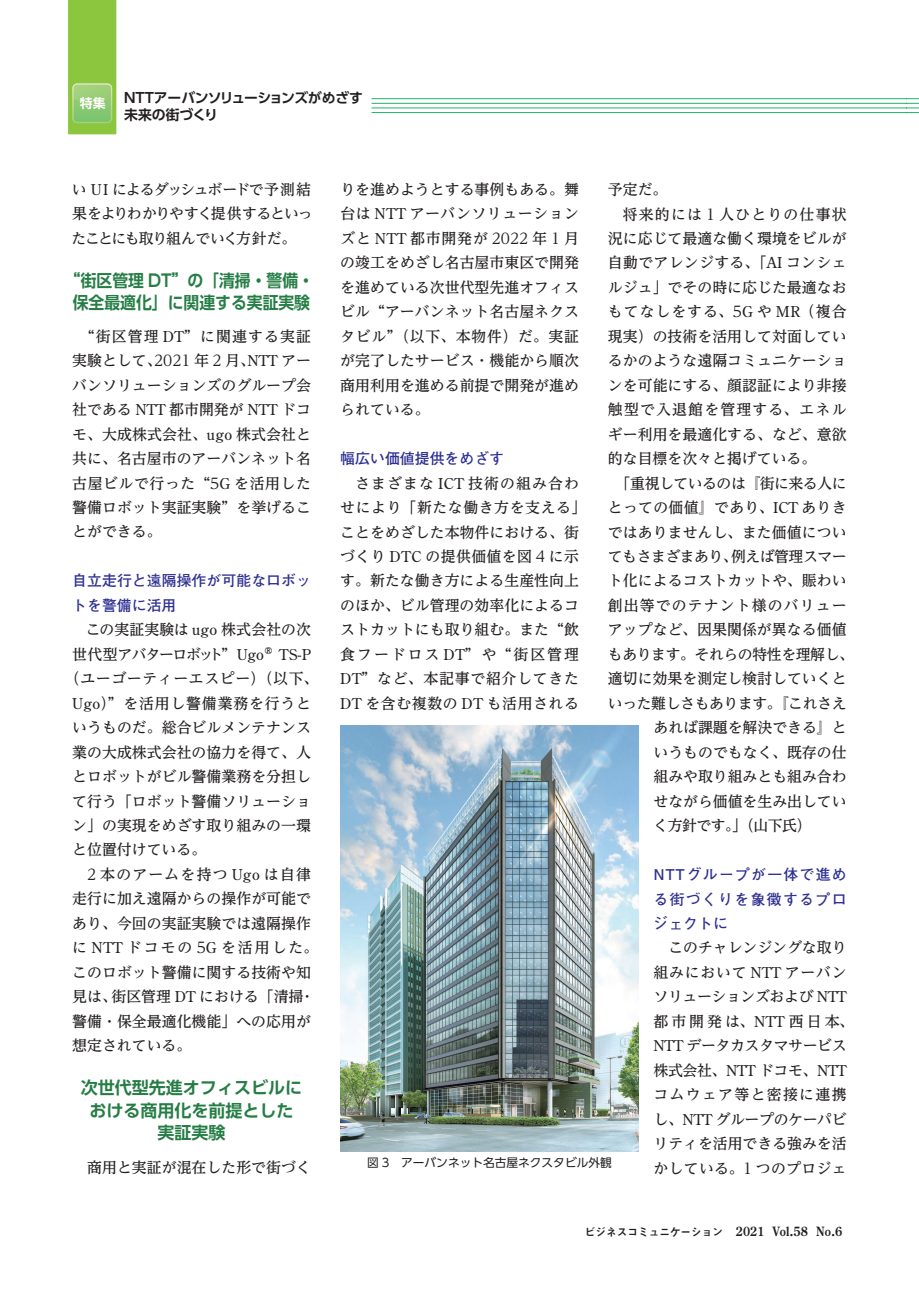
<style>
.page{position:relative;width:919px;height:1289px;background:#fff}
.page>*{position:absolute;margin:0;border:0;box-sizing:border-box;transform-origin:0 0}
.t1{font:700 16.95px/22.4px "UD Shin Go Pro De";color:#257d45;text-align:center;scale:.93 1}
.t2{font:700 16.95px/22.4px "UD Shin Go Pro De";color:#257d45;text-align:center}
.t3{font:500 14.85px/24.5px "UD Reimin Pro";color:#231f20;text-align:justify}
.t4{font:500 14.85px/24.5px "UD Reimin Pro";letter-spacing:.025em;color:#231f20;text-align:center}
.t5{font:700 14.85px/24.5px "Futo Go B101 Pro";color:#2e3092}
.t6{font:500 14.85px "UD Reimin Pro";letter-spacing:-.035em;color:#231f20}
.t7{font:500 14.85px "UD Reimin Pro";letter-spacing:.08em;color:#231f20}
.t8{font:500 14.85px "UD Reimin Pro";letter-spacing:.02em;color:#231f20}
.t9{font:500 14.85px "UD Reimin Pro";letter-spacing:-.03em;color:#231f20}
.t10{font:500 14.85px "UD Reimin Pro";letter-spacing:-.08em;color:#231f20}
.t11{font:500 14.85px "UD Reimin Pro";letter-spacing:.04em;color:#231f20}
.t12{font:500 14.85px "UD Reimin Pro";letter-spacing:.055em;color:#231f20}
.t13{font:500 14.85px "UD Reimin Pro";letter-spacing:.135em;color:#231f20}
.t14{font:500 14.85px "UD Reimin Pro";letter-spacing:.065em;color:#231f20}
.t15{font:500 14.85px "UD Reimin Pro";letter-spacing:.075em;color:#231f20}
.t16{font:700 13.8px/16.6px "UD Shin Go Pro De";letter-spacing:-.015em;color:#231f20}
.t17{font:700 12.75px "Century Old Style";color:#231f20;scale:.85 1}
.t18{font:700 12.75px "UD Shin Go Pro De";color:#fff}
.t19{font:11.7px "UD Shin Go Pro";color:#231f20}
.s1{font-family:"Century Old Style";font-weight:400}
.s2{font-weight:400}
.s3{font-family:"Midashi Go Pro MB31";font-weight:400;font-size:10.65px}
</style>
<div class="page">
<svg style="left:68px;top:0;width:49px;height:135px;background:#8ec84b"></svg>
<img style="left:110px;top:85px;width:1px;height:14px">
<img style="left:74px;top:85px;width:36px;height:18px">
<hr style="left:371px;top:98px;width:535px;height:1px;background:#1eb26a">
<hr style="left:371px;top:103px;width:535px;height:1px;background:#1eb26a">
<hr style="left:371px;top:107px;width:535px;height:1px;background:#1eb26a">
<hr style="left:371px;top:112px;width:535px;height:1px;background:#1eb26a">
<svg style="left:906px;top:98px;width:12px;height:15px"></svg>
<img style="left:340px;top:725px;width:298px;height:426px">
<p class="t18" style="left:80px;top:92px;width:27px">特集</p>
<p class="t16" style="left:124px;top:89px;width:240px">NTTアーバンソリューションズがめざす未来の街づくり</p>
<p class="t3" style="left:71px;top:177px;width:243px">い <span class="s1">UI</span> によるダッシュボードで予測結果をよりわかりやすく提供するといったことにも取り組んでいく方針だ。</p>
<p class="t1" style="left:65px;top:268px;width:269px">“街区管理 DT”の「清掃・警備・保全最適化」に関連する実証実験</p>
<p class="t3" style="left:72px;top:323px;width:240px;text-indent:7px">“街区管理 <span class="s1">DT</span>”に関連する実証実験として、<span class="s2">2021</span> 年 <span class="s2">2</span> 月、<span class="s1">NTT</span> アーバンソリューションズのグループ会社である <span class="s1">NTT</span> 都市開発が <span class="s1">NTT</span> ドコモ、大成株式会社、<span class="s1">ugo</span> 株式会社と共に、名古屋市のアーバンネット名古屋ビルで行った“<span class="s2">5</span><span class="s1">G</span> を活用した警備ロボット実証実験”を挙げることができる。</p>
<p class="t5" style="left:72px;top:566px;width:240px">自立走行と遠隔操作が可能なロボットを警備に活用</p>
<p class="t3" style="left:86px;top:617px;width:226px">この実証実験は <span class="s1">ugo</span> 株式会社の次</p>
<p class="t10" style="left:72px;top:642px;width:240px">世代型アバターロボット”<span class="s1">Ugo</span>®<span class="s1">TS-P</span></p>
<p class="t11" style="left:65px;top:666px;width:255px">（ユーゴーティーエスピー）（以下、</p>
<p class="t12" style="left:72px;top:691px;width:240px"><span class="s1">Ugo</span>）”を活用し警備業務を行うと</p>
<p class="t3" style="left:72px;top:715px;width:240px">いうものだ。総合ビルメンテナンス</p>
<p class="t3" style="left:72px;top:739px;width:240px">業の大成株式会社の協力を得て、人</p>
<p class="t3" style="left:72px;top:763px;width:240px">とロボットがビル警備業務を分担し</p>
<p class="t3" style="left:72px;top:788px;width:240px">て行う「ロボット警備ソリューショ</p>
<p class="t3" style="left:72px;top:812px;width:240px">ン」の実現をめざす取り組みの一環</p>
<p class="t3" style="left:72px;top:837px;width:135px">と位置付けている。</p>
<p class="t7" style="left:87px;top:862px;width:225px"><span class="s2">2</span> 本のアームを持つ <span class="s1">Ugo</span> は自律</p>
<p class="t3" style="left:72px;top:886px;width:240px">走行に加え遠隔からの操作が可能で</p>
<p class="t3" style="left:72px;top:910px;width:240px">あり、今回の実証実験では遠隔操作</p>
<p class="t13" style="left:72px;top:935px;width:248px">に <span class="s1">NTT</span> ドコモの <span class="s2">5</span><span class="s1">G</span> を活用した。</p>
<p class="t3" style="left:72px;top:959px;width:240px">このロボット警備に関する技術や知</p>
<p class="t3" style="left:72px;top:984px;width:244px">見は、街区管理 <span class="s1">DT</span> における「清掃<span class="s2">・</span></p>
<p class="t3" style="left:72px;top:1008px;width:240px">警備<span class="s2">・</span>保全最適化機能」への応用が</p>
<p class="t3" style="left:72px;top:1032px;width:121px">想定されている。</p>
<p class="t2" style="left:81px;top:1076px;width:223px">次世代型先進オフィスビルにおける商用化を前提とした実証実験</p>
<p class="t3" style="left:87px;top:1155px;width:225px">商用と実証が混在した形で街づく</p>
<p class="t3" style="left:340px;top:177px;width:240px">りを進めようとする事例もある。舞台は <span class="s1">NTT</span> アーバンソリューションズと <span class="s1">NTT</span> 都市開発が <span class="s2">2022</span> 年 <span class="s2">1</span> 月の竣工をめざし名古屋市東区で開発を進めている次世代型先進オフィスビル“アーバンネット名古屋ネクスタビル”（以下、本物件）だ。実証が完了したサービス<span class="s2">・</span>機能から順次商用利用を進める前提で開発が進められている。</p>
<p class="t5" style="left:340px;top:444px;width:165px">幅広い価値提供をめざす</p>
<p class="t4" style="left:340px;top:470px;width:248px">さまざまな <span class="s1">ICT</span> 技術の組み合わ<br>せにより「新たな働き方を支える」ことをめざした本物件における、街づくり <span class="s1">DTC</span> の提供価値を図 <span class="s2">4</span> に示す。新たな働き方による生産性向上のほか、ビル管理の効率化によるコストカットにも取り組む。また“飲食フードロス <span class="s1">DT</span>”や“街区管理<br><span class="s1">DT</span>”など、本記事で紹介してきた<br><span class="s1">DT</span> を含む複数の <span class="s1">DT</span> も活用される</p>
<p class="t3" style="left:608px;top:177px;width:61px">予定だ。</p>
<p class="t7" style="left:622px;top:202px;width:225px">将来的には <span class="s2">1</span> 人ひとりの仕事状</p>
<p class="t3" style="left:608px;top:226px;width:240px">況に応じて最適な働く環境をビルが</p>
<p class="t8" style="left:608px;top:251px;width:240px">自動でアレンジする、「<span class="s1">AI</span> コンシェ</p>
<p class="t3" style="left:608px;top:275px;width:240px">ルジュ」でその時に応じた最適なお</p>
<p class="t14" style="left:608px;top:299px;width:240px">もてなしをする、<span class="s2">5</span><span class="s1">G</span> や <span class="s1">MR</span>（複合</p>
<p class="t3" style="left:608px;top:323px;width:240px">現実）の技術を活用して対面してい</p>
<p class="t3" style="left:608px;top:348px;width:240px">るかのような遠隔コミュニケーショ</p>
<p class="t3" style="left:608px;top:372px;width:240px">ンを可能にする、顔認証により非接</p>
<p class="t7" style="left:608px;top:397px;width:240px">触型で入退館を管理する、エネル</p>
<p class="t3" style="left:608px;top:421px;width:240px">ギー利用を最適化する、など、意欲</p>
<p class="t3" style="left:608px;top:446px;width:210px">的な目標を次々と掲げている。</p>
<p class="t6" style="left:615px;top:471px;width:233px">「重視しているのは『街に来る人に</p>
<p class="t8" style="left:608px;top:495px;width:240px">とっての価値』であり、<span class="s1">ICT</span> ありき</p>
<p class="t3" style="left:608px;top:519px;width:240px">ではありませんし、また価値につい</p>
<p class="t6" style="left:608px;top:544px;width:240px">てもさまざまあり、例えば管理スマー</p>
<p class="t3" style="left:608px;top:568px;width:240px">ト化によるコストカットや、賑わい</p>
<p class="t15" style="left:608px;top:593px;width:240px">創出等でのテナント様のバリュー</p>
<p class="t3" style="left:608px;top:617px;width:240px">アップなど、因果関係が異なる価値</p>
<p class="t9" style="left:608px;top:642px;width:247px">もあります。それらの特性を理解し、</p>
<p class="t3" style="left:608px;top:666px;width:240px">適切に効果を測定し検討していくと</p>
<p class="t9" style="left:608px;top:691px;width:240px">いった難しさもあります。『これさえ</p>
<p class="t3" style="left:653px;top:715px;width:195px">あれば課題を解決できる』と</p>
<p class="t3" style="left:653px;top:739px;width:195px">いうものでもなく、既存の仕</p>
<p class="t3" style="left:653px;top:764px;width:195px">組みや取り組みとも組み合わ</p>
<p class="t3" style="left:653px;top:788px;width:195px">せながら価値を生み出してい</p>
<p class="t6" style="left:653px;top:813px;width:159px">く方針です。」（山下氏）</p>
<p class="t5" style="left:653px;top:860px;width:195px;text-align:justify">NTTグループが一体で進める街づくりを象徴するプロジェクトに</p>
<p class="t3" style="left:653px;top:935px;width:202px;text-align:center">このチャレンジングな取り<br>組みにおいて <span class="s1">NTT</span> アーバンソリューションズおよび <span class="s1">NTT</span>都市開発は、<span class="s1">NTT</span>西日本、<br><span class="s1">NTT</span> データカスタマサービス株式会社、<span class="s1">NTT</span> ドコモ、<span class="s1">NTT</span>コムウェア等と密接に連携し、<span class="s1">NTT</span> グループのケーパビリティを活用できる強みを活かしている。<span class="s2">1</span> つのプロジェ</p>
<p class="t19" style="left:367px;top:1153px;width:246px">図 3　アーバンネット名古屋ネクスタビル外観</p>
<p class="t17" style="left:585px;top:1223px;width:304px"><span class="s3">ビジネスコミュニケーション</span> 2021 Vol.58 No.6</p>
</div>
